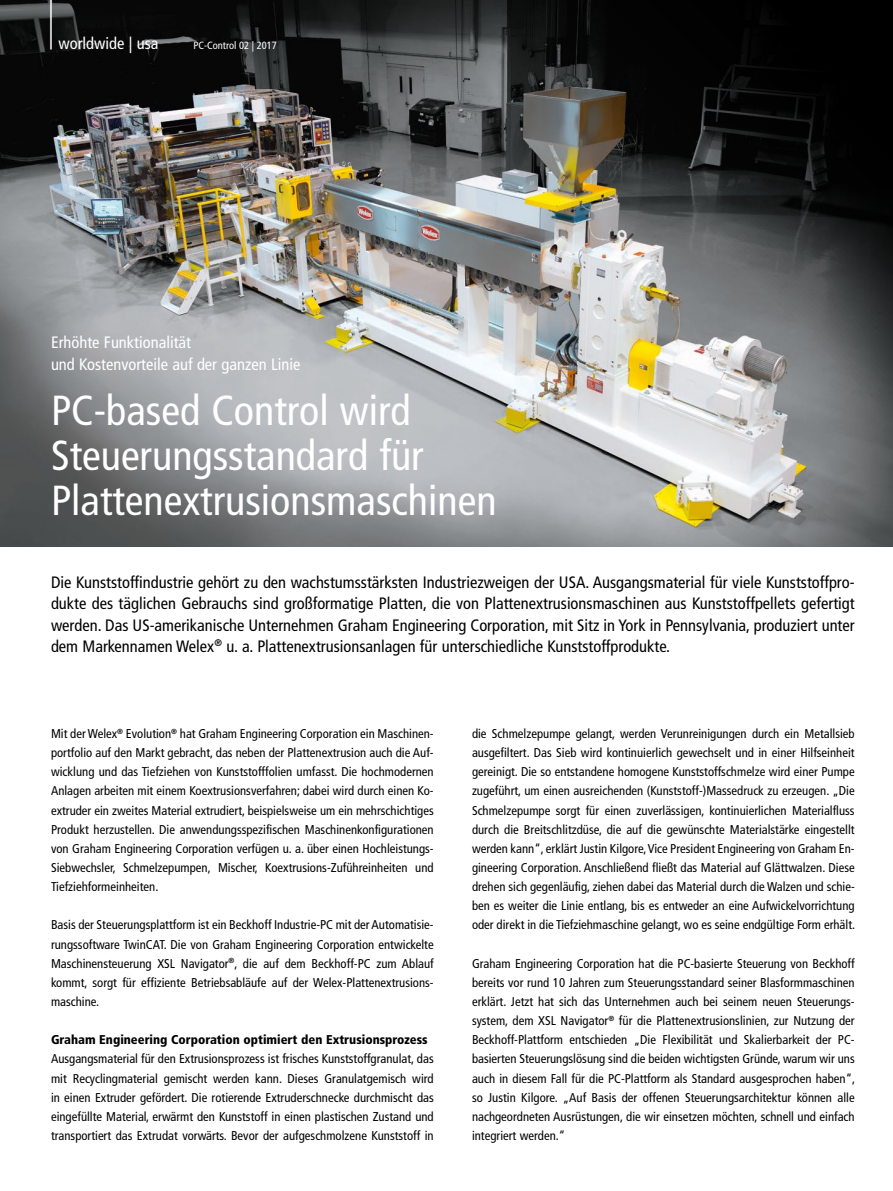
<style>
.page{position:relative;width:893px;height:1191px;background:#fff}
.page>*{position:absolute;margin:0;border:0;box-sizing:border-box;transform-origin:0 0}
.t1{font:300 condensed 61.8px "Frutiger LT Pro";color:#fff;scale:.49 1}
.t2{font:condensed 42px/45px "Frutiger LT Pro";color:#fff}
.t3{font:condensed 16.5px/21.3px "Frutiger LT Pro";color:#000;text-align:justify}
.t4{font:condensed 16.5px/21.3px "Frutiger LT Pro";color:#fff}
.t5{font:condensed 12.75px/19.2px "Frutiger LT Pro";color:#000;text-align:justify}
.t6{font:900 condensed 12.75px "Frutiger LT Pro";color:#000}
.t7{font:condensed 10.5px "Frutiger LT Pro";color:#fff}
</style>
<div class="page">
<img style="left:0;top:0;width:893px;height:546px">
<h1 class="t1" style="left:48px;top:-23px;width:15px">|</h1>
<p class="t4" style="left:58px;top:33px;width:102px">worldwide | usa</p>
<p class="t7" style="left:193px;top:39px;width:85px">PC-Control 02 | 2017</p>
<p class="t4" style="left:51px;top:332px;width:251px">Erhöhte Funktionalität<br>und Kostenvorteile auf der ganzen Linie</p>
<h2 class="t2" style="left:51px;top:388px;width:447px">PC-based Control wird<br>Steuerungsstandard für<br>Plattenextrusionsmaschinen</h2>
<p class="t3" style="left:51px;top:572px;width:805px">Die Kunststoffindustrie gehört zu den wachstumsstärksten Industriezweigen der USA. Ausgangsmaterial für viele Kunststoffpro&shy;dukte des täglichen Gebrauchs sind großformatige Platten, die von Plattenextrusionsmaschinen aus Kunststoffpellets gefertigt werden. Das US-amerikanische Unternehmen Graham Engineering Corporation, mit Sitz in York in Pennsylvania, produziert unter dem Markennamen Welex<sup>®</sup> u. a. Plattenextrusionsanlagen für unterschiedliche Kunststoffprodukte.</p>
<p class="t5" style="left:51px;top:724px;width:384px">Mit der Welex<sup>®</sup> Evolution<sup>®</sup> hat Graham Engineering Corporation ein Maschinen&shy;portfolio auf den Markt gebracht, das neben der Plattenextrusion auch die Auf&shy;wicklung und das Tiefziehen von Kunststofffolien umfasst. Die hochmodernen Anlagen arbeiten mit einem Koextrusionsverfahren; dabei wird durch einen Ko&shy;extruder ein zweites Material extrudiert, beispielsweise um ein mehrschichtiges Produkt herzustellen. Die anwendungsspezifischen Maschinenkonfigurationen von Graham Engineering Corporation verfügen u. a. über einen Hochleistungs-Siebwechsler, Schmelzepumpen, Mischer, Koextrusions-Zuführeinheiten und Tiefziehformeinheiten.</p>
<p class="t5" style="left:51px;top:915px;width:384px">Basis der Steuerungsplattform ist ein Beckhoff Industrie-PC mit der Automatisie&shy;rungssoftware TwinCAT. Die von Graham Engineering Corporation entwickelte Maschinensteuerung XSL Navigator<sup>®</sup>, die auf dem Beckhoff-PC zum Ablauf kommt, sorgt für effiziente Betriebsabläufe auf der Welex-Plattenextrusions&shy;maschine.</p>
<p class="t6" style="left:51px;top:1032px;width:378px">Graham Engineering Corporation optimiert den Extrusionsprozess</p>
<p class="t5" style="left:51px;top:1049px;width:384px">Ausgangsmaterial für den Extrusionsprozess ist frisches Kunststoffgranulat, das mit Recyclingmaterial gemischt werden kann. Dieses Granulatgemisch wird in einen Extruder gefördert. Die rotierende Extruderschnecke durchmischt das eingefüllte Material, erwärmt den Kunststoff in einen plastischen Zustand und transportiert das Extrudat vorwärts. Bevor der aufgeschmolzene Kunststoff in</p>
<p class="t5" style="left:472px;top:724px;width:385px">die Schmelzepumpe gelangt, werden Verunreinigungen durch ein Metallsieb ausgefiltert. Das Sieb wird kontinuierlich gewechselt und in einer Hilfseinheit gereinigt. Die so entstandene homogene Kunststoffschmelze wird einer Pumpe zugeführt, um einen ausreichenden (Kunststoff-)Massedruck zu erzeugen. „Die Schmelzepumpe sorgt für einen zuverlässigen, kontinuierlichen Materialfluss durch die Breitschlitzdüse, die auf die gewünschte Materialstärke eingestellt werden kann“, erklärt Justin Kilgore, Vice President Engineering von Graham En&shy;gineering Corporation. Anschließend fließt das Material auf Glättwalzen. Diese drehen sich gegenläufig, ziehen dabei das Material durch die Walzen und schie&shy;ben es weiter die Linie entlang, bis es entweder an eine Aufwickelvorrichtung oder direkt in die Tiefziehmaschine gelangt, wo es seine endgültige Form erhält.</p>
<p class="t5" style="left:472px;top:953px;width:385px">Graham Engineering Corporation hat die PC-basierte Steuerung von Beckhoff bereits vor rund 10 Jahren zum Steuerungsstandard seiner Blasformmaschinen erklärt. Jetzt hat sich das Unternehmen auch bei seinem neuen Steuerungs&shy;system, dem XSL Navigator<sup>®</sup> für die Plattenextrusionslinien, zur Nutzung der Beckhoff-Plattform entschieden „Die Flexibilität und Skalierbarkeit der PC&shy;basierten Steuerungslösung sind die beiden wichtigsten Gründe, warum wir uns auch in diesem Fall für die PC-Plattform als Standard ausgesprochen haben“, so Justin Kilgore. „Auf Basis der offenen Steuerungsarchitektur können alle nachgeordneten Ausrüstungen, die wir einsetzen möchten, schnell und einfach integriert werden.“</p>
</div>
